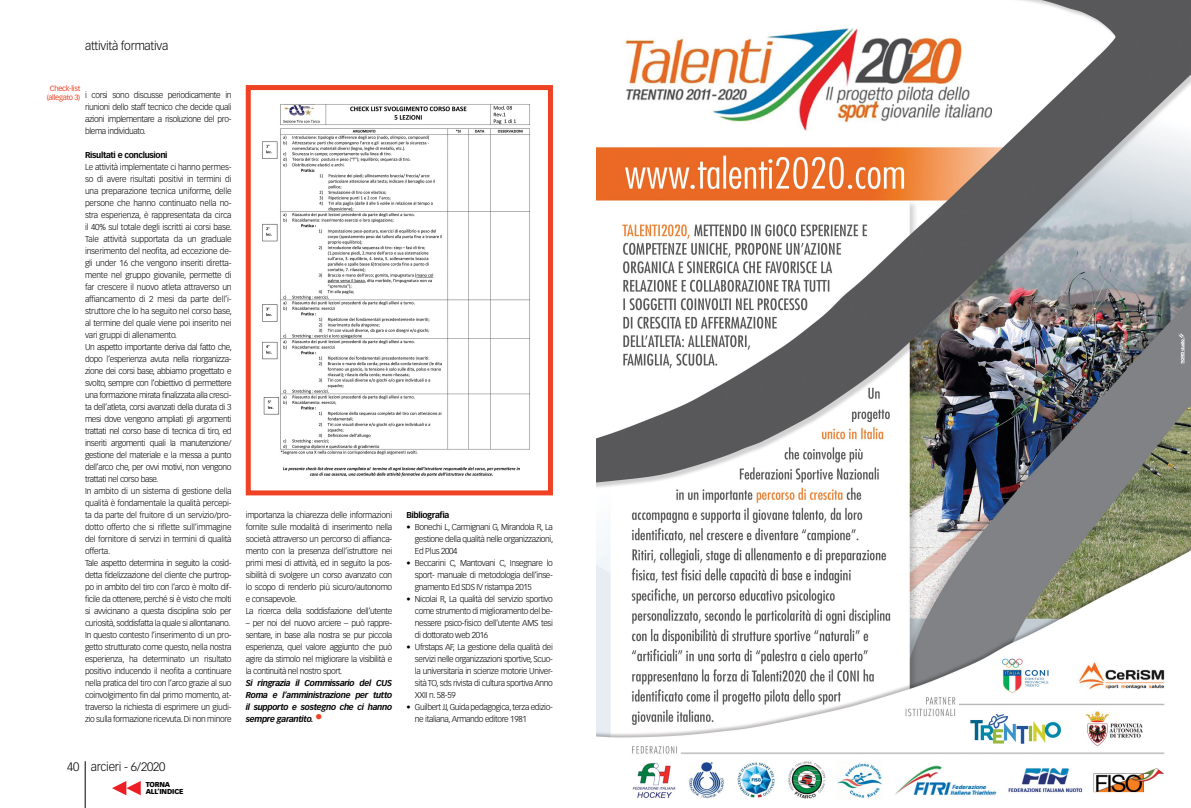
<style>
.page{position:relative;width:1191px;height:808px;background:#fff}
.page>*{position:absolute;margin:0;border:0;box-sizing:border-box;transform-origin:0 0}
.t1{font:300 12px "Vectora LT Std";letter-spacing:-.02em;color:#000}
.t2{font:300 8.4px/12px "Vectora LT Std";letter-spacing:-.03em;color:#000;text-align:justify}
.t3{font:italic 700 8.4px/12px "Vectora LT Std";letter-spacing:-.04em;color:#000;text-align:justify}
.t4{font:700 8.4px "Vectora LT Std";letter-spacing:-.04em;color:#000}
.t5{font:7.4px/8.9px "Vectora LT Std";letter-spacing:-.04em;color:#ef4123;text-align:center}
.t6{font:900 7px/7px "Vectora LT Std";letter-spacing:-.02em;color:#000}
.s1{font-weight:300;font-style:normal;font-size:15px;color:#ef4123}
</style>
<div class="page">
<img style="left:596px;top:0;width:595px;height:799px">
<img style="left:262px;top:104px;width:268px;height:373px">
<div style="left:246px;top:85px;width:307px;height:410px;border:5px solid #ef4123"></div>
<hr style="left:85px;top:761px;width:1px;height:47px;background:#000">
<svg style="left:112px;top:781px;width:29px;height:14px"></svg>
<h1 class="t1" style="left:85px;top:39px;width:85px">attività formativa</h1>
<p class="t5" style="left:47px;top:84px;width:35px">Check-list (allegato 3)</p>
<p class="t2" style="left:85px;top:89px;width:148px">i corsi sono discusse periodicamente in riunioni dello staff tecnico che decide quali azioni implementare a risoluzione del pro&shy;blema individuato.</p>
<p class="t4" style="left:85px;top:150px;width:84px">Risultati e conclusioni</p>
<p class="t2" style="left:85px;top:161px;width:148px;text-align:left">Le attività implementate ci hanno permes&shy;so di avere risultati positivi in termini di una preparazione tecnica uniforme, delle persone che hanno continuato nella no&shy;stra esperienza, è rappresentata da circa il 40% sul totale degli iscritti ai corsi base.<br>Tale attività supportata da un graduale inserimento del neofita, ad eccezione de&shy;gli under 16 che vengono inseriti diretta&shy;mente nel gruppo giovanile, permette di far crescere il nuovo atleta attraverso un affiancamento di 2 mesi da parte dell’i&shy;struttore che lo ha seguito nel corso base, al termine del quale viene poi inserito nei vari gruppi di allenamento.<br>Un aspetto importante deriva dal fatto che, dopo l’esperienza avuta nella riorganizza&shy;zione dei corsi base, abbiamo progettato e svolto, sempre con l’obiettivo di permettere una formazione mirata finalizzata alla cresci&shy;ta dell’atleta, corsi avanzati della durata di 3 mesi dove vengono ampliati gli argomenti trattati nel corso base di tecnica di tiro, ed inseriti argomenti quali la manutenzione/ gestione del materiale e la messa a punto dell’arco che, per ovvi motivi, non vengono trattati nel corso base.<br>In ambito di un sistema di gestione della qualità è fondamentale la qualità percepi&shy;ta da parte del fruitore di un servizio/pro&shy;dotto offerto che si riflette sull’immagine del fornitore di servizi in termini di qualità offerta.<br>Tale aspetto determina in seguito la cosìd&shy;detta fidelizzazione del cliente che purtrop&shy;po in ambito del tiro con l’arco è molto dif&shy;ficile da ottenere, perché si è visto che molti si avvicinano a questa disciplina solo per curiosità, soddisfatta la quale si allontanano.<br>In questo contesto l’inserimento di un pro&shy;getto strutturato come questo, nella nostra esperienza, ha determinato un risultato positivo inducendo il neofita a continuare nella pratica del tiro con l’arco grazie al suo coinvolgimento fin dal primo momento, at&shy;traverso la richiesta di esprimere un giudi&shy;zio sulla formazione ricevuta. Di non minore</p>
<p class="t2" style="left:246px;top:509px;width:148px;text-align:left">importanza la chiarezza delle informazioni fornite sulle modalità di inserimento nella società attraverso un percorso di affianca&shy;mento con la presenza dell’istruttore nei primi mesi di attività, ed in seguito la pos&shy;sibilità di svolgere un corso avanzato con lo scopo di renderlo più sicuro/autonomo e consapevole.<br>La ricerca della soddisfazione dell’utente</p>
<p class="t2" style="left:246px;top:617px;width:148px">– per noi del nuovo arciere – può rappre&shy;sentare, in base alla nostra se pur piccola esperienza, quel valore aggiunto che può agire da stimolo nel migliorare la visibilità e la continuità nel nostro sport.</p>
<p class="t3" style="left:246px;top:677px;width:148px">Si ringrazia il Commissario del CUS Roma e l’amministrazione per tutto il supporto e sostegno che ci hanno sempre garantito. <span class="s1">•</span></p>
<h1 class="t1" style="left:67px;top:759px;width:100px">40 arcieri - 6/2020</h1>
<p class="t6" style="left:146px;top:781px;width:39px">TORNA<br>ALL’INDICE</p>
<p class="t4" style="left:406px;top:510px;width:45px">Bibliografia</p>
<p class="t2" style="left:415px;top:521px;width:140px;text-indent:-9px">• Bonechi L, Carmignani G, Mirandola R, La gestione della qualità nelle organizzazioni, Ed Plus 2004</p>
<p class="t2" style="left:415px;top:557px;width:139px;text-indent:-9px">• Beccarini C, Mantovani C, Insegnare lo sport- manuale di metodologia dell’inse&shy;gnamento Ed SDS IV ristampa 2015</p>
<p class="t2" style="left:415px;top:593px;width:139px;text-indent:-9px">• Nicolai R, La qualità del servizio sportivo come strumento di miglioramento del be&shy;nessere psico-fisico dell’utente AMS tesi di dottorato web 2016</p>
<p class="t2" style="left:415px;top:641px;width:139px;text-indent:-9px">• Ufrstaps AF, La gestione della qualità dei servizi nelle organizzazioni sportive, Scuo&shy;la universitaria in scienze motorie Univer&shy;sità TO, sds rivista di cultura sportiva Anno XXII n. 58-59</p>
<p class="t2" style="left:415px;top:701px;width:139px;text-indent:-9px">• Guilbert JJ, Guida pedagogica, terza edizio&shy;ne italiana, Armando editore 1981</p>
</div>
